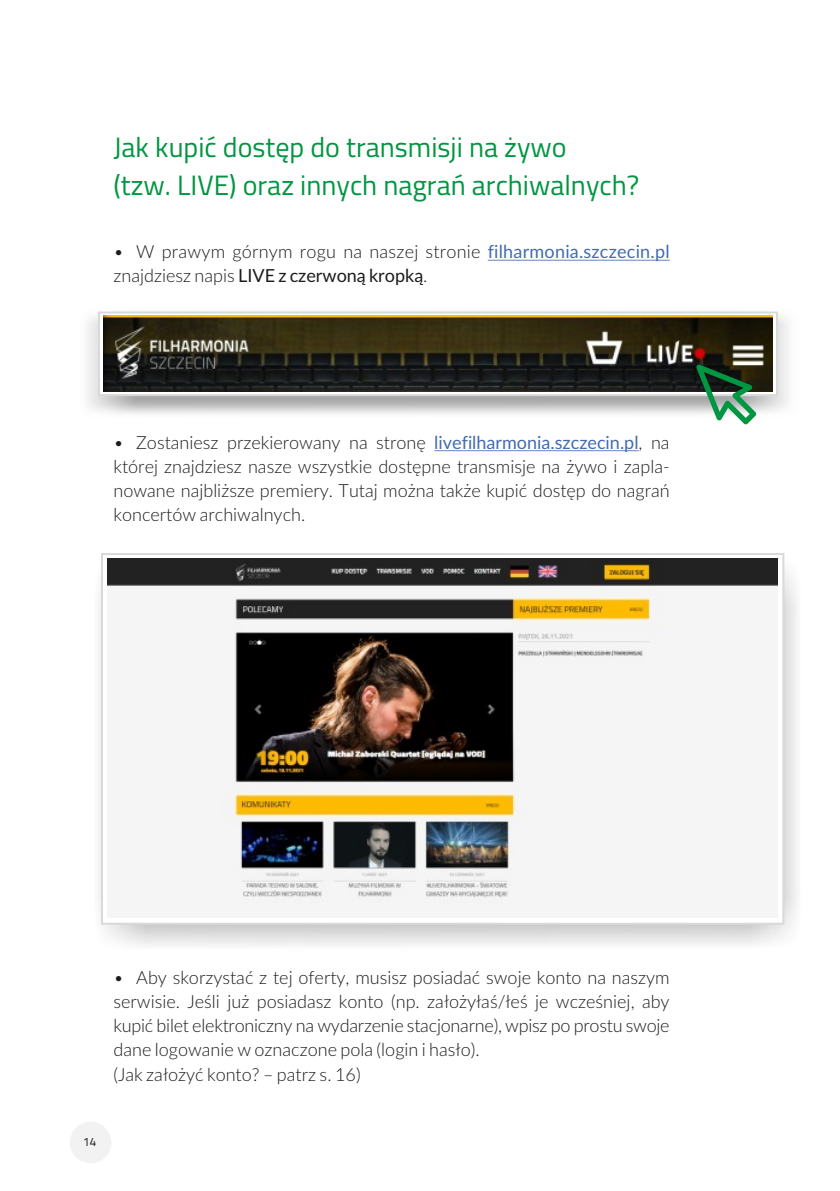
<style>
.page{position:relative;width:840px;height:1191px;background:#fff}
.page>*{position:absolute;margin:0;border:0;box-sizing:border-box;transform-origin:0 0}
.t1{font:28px/38.4px "Titillium Web";color:#009642}
.t2{font:300 18px/24.2px "Lato";color:#1c1c1c}
.t3{font:12px "Titillium Text 25 L 1 wt";color:#1c1c1c}
.s1{font-weight:400;color:#426bb0}
.s2{font-weight:400}
</style>
<div class="page">
<hr style="left:487px;top:260px;width:182px;height:1px;background:#426bb0">
<hr style="left:434px;top:450px;width:204px;height:1px;background:#426bb0">
<svg style="left:97px;top:310px;width:681px;height:87px"></svg>
<img style="left:103px;top:316px;width:669px;height:75px">
<svg style="left:695px;top:364px;width:61px;height:60px"></svg>
<svg style="left:100px;top:553px;width:685px;height:372px"></svg>
<img style="left:108px;top:558px;width:669px;height:359px">
<div style="left:70px;top:1121px;width:41px;height:42px;background:#f2f2f2;border-radius:50%"></div>
<h1 class="t1" style="left:113px;top:127px;width:527px">Jak kupić dostęp do transmisji na żywo<br>(tzw. LIVE) oraz innych nagrań archiwalnych?</h1>
<p class="t2" style="left:113px;top:240px;width:557px">• W prawym górnym rogu na naszej stronie <span class="s1">filharmonia.szczecin.pl </span>znajdziesz napis <span class="s2">LIVE z czerwoną kropką</span>.</p>
<p class="t2" style="left:113px;top:431px;width:557px;text-align:justify;text-indent:320px"><span class="s1">livefilharmonia.szczecin.pl</span>, na której znajdziesz nasze wszystkie dostępne transmisje na żywo i zapla&shy;nowane najbliższe premiery. Tutaj można także kupić dostęp do nagrań koncertów archiwalnych.</p>
<p class="t2" style="left:113px;top:431px;width:314px">• Zostaniesz przekierowany na stronę</p>
<p class="t2" style="left:113px;top:966px;width:557px">• Aby skorzystać z tej oferty, musisz posiadać swoje konto na naszym serwisie. Jeśli już posiadasz konto (np. założyłaś/łeś je wcześniej, aby kupić bilet elektroniczny na wydarzenie stacjonarne), wpisz po prostu swoje dane logowanie w oznaczone pola (login i hasło).<br>(Jak założyć konto? – patrz s. 16)</p>
<p class="t3" style="left:83px;top:1137px;width:14px">14</p>
</div>
